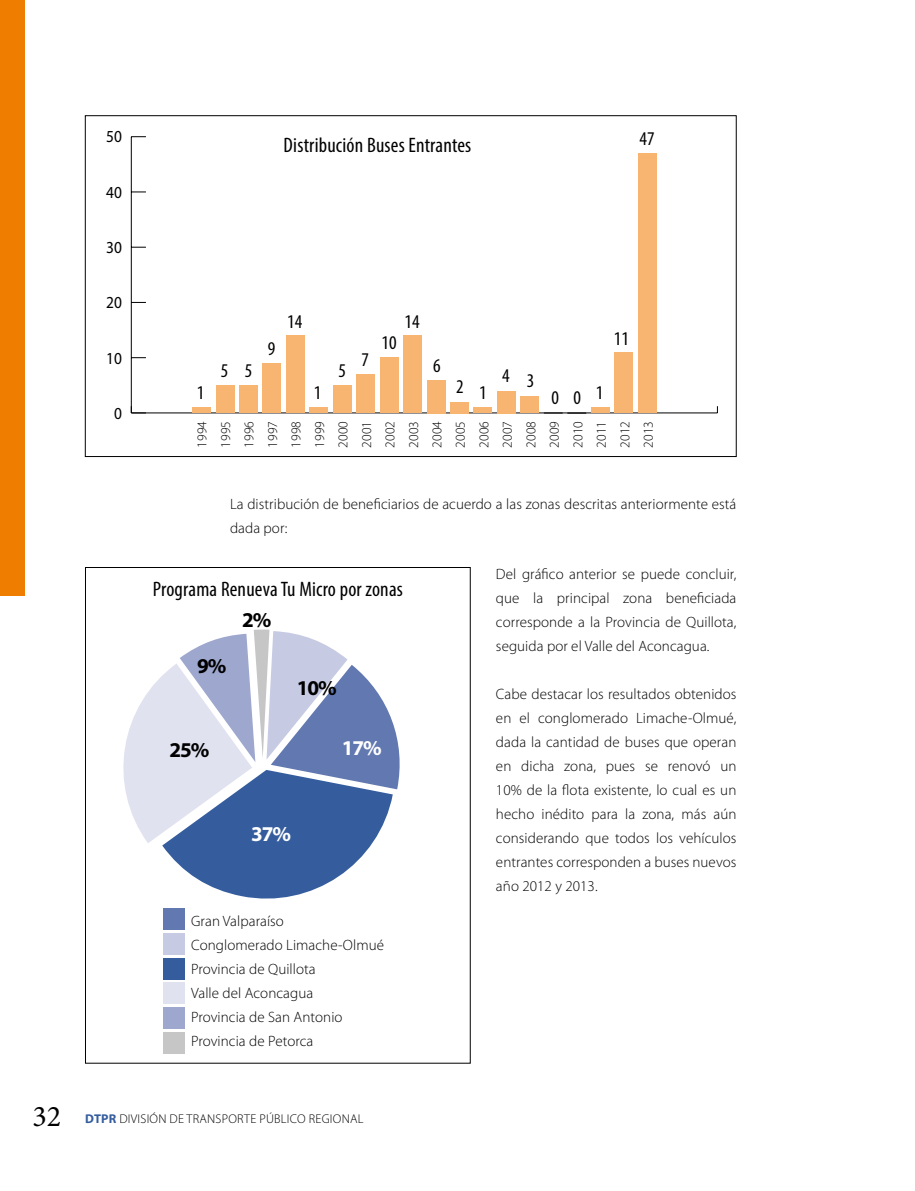
<style>
.page{position:relative;width:915px;height:1191px;background:#fff}
.page>*{position:absolute;margin:0;border:0;box-sizing:border-box;transform-origin:0 0}
.t1{font:30px "Minion Pro";color:#000}
.t2{font:700 21.15px "Myriad Pro";color:#000}
.t3{font:700 21.15px "Myriad Pro";color:#fff}
.t4{font:condensed 21px "Myriad Pro";letter-spacing:.01em;color:#000}
.t5{font:condensed 19.5px "Myriad Pro";letter-spacing:.005em;color:#000}
.t6{font:16.8px "Myriad Pro";color:#000;scale:.91 1}
.t7{font:300 15px/24px "Myriad Pro";letter-spacing:.005em;color:#000}
.t8{font:300 13.5px/23.5px "Myriad Pro";letter-spacing:.005em;color:#000;text-align:justify}
.t9{font:300 12.75px "Myriad Pro";letter-spacing:.02em;color:#000}
.s1{font-weight:700;color:#355d9e}
</style>
<div class="page">
<div style="left:0;top:0;width:25px;height:595px;background:#ef7d00"></div>
<svg style="left:123px;top:629px;width:277px;height:280px"></svg>
<div style="left:163px;top:908px;width:21px;height:22px;background:#6178b0"></div>
<div style="left:163px;top:933px;width:21px;height:21px;background:#c6cae3"></div>
<div style="left:163px;top:958px;width:21px;height:21px;background:#355d9e"></div>
<div style="left:163px;top:982px;width:21px;height:22px;background:#e0e2f0"></div>
<div style="left:163px;top:1007px;width:21px;height:21px;background:#9ea8cf"></div>
<div style="left:163px;top:1032px;width:21px;height:21px;background:#c6c6c6"></div>
<hr style="left:131px;top:413px;width:586px;height:1px;background:#000">
<hr style="left:131px;top:137px;width:1px;height:276px;background:#000">
<svg style="left:131px;top:406px;width:15px;height:8px"></svg>
<svg style="left:132px;top:357px;width:14px;height:1px"></svg>
<svg style="left:132px;top:302px;width:14px;height:1px"></svg>
<svg style="left:132px;top:247px;width:14px;height:1px"></svg>
<svg style="left:132px;top:192px;width:14px;height:1px"></svg>
<svg style="left:131px;top:136px;width:15px;height:1px"></svg>
<div style="left:637px;top:153px;width:19px;height:260px;background:#f8b471"></div>
<div style="left:614px;top:352px;width:18px;height:61px;background:#f8b471"></div>
<div style="left:590px;top:407px;width:19px;height:6px;background:#f8b471"></div>
<svg style="left:543px;top:412px;width:43px;height:1px"></svg>
<div style="left:520px;top:396px;width:19px;height:17px;background:#f8b471"></div>
<div style="left:497px;top:391px;width:18px;height:22px;background:#f8b471"></div>
<div style="left:473px;top:407px;width:19px;height:6px;background:#f8b471"></div>
<div style="left:450px;top:402px;width:18px;height:11px;background:#f8b471"></div>
<div style="left:426px;top:380px;width:19px;height:33px;background:#f8b471"></div>
<div style="left:403px;top:336px;width:19px;height:77px;background:#f8b471"></div>
<div style="left:379px;top:358px;width:19px;height:55px;background:#f8b471"></div>
<div style="left:356px;top:374px;width:19px;height:39px;background:#f8b471"></div>
<div style="left:333px;top:385px;width:18px;height:28px;background:#f8b471"></div>
<div style="left:309px;top:407px;width:19px;height:6px;background:#f8b471"></div>
<div style="left:286px;top:336px;width:19px;height:77px;background:#f8b471"></div>
<div style="left:262px;top:363px;width:19px;height:50px;background:#f8b471"></div>
<div style="left:239px;top:385px;width:19px;height:28px;background:#f8b471"></div>
<div style="left:216px;top:385px;width:18px;height:28px;background:#f8b471"></div>
<div style="left:192px;top:407px;width:19px;height:6px;background:#f8b471"></div>
<p class="t6" style="left:106px;top:126px;width:19px">50</p>
<p class="t6" style="left:106px;top:182px;width:19px">40</p>
<p class="t6" style="left:106px;top:237px;width:19px">30</p>
<p class="t6" style="left:106px;top:292px;width:19px">20</p>
<p class="t6" style="left:106px;top:348px;width:19px">10</p>
<p class="t6" style="left:114px;top:403px;width:10px">0</p>
<h3 class="t4" style="left:283px;top:132px;width:189px">Distribución Buses Entrantes</h3>
<h3 class="t5" style="left:639px;top:127px;width:17px">47</h3>
<h3 class="t5" style="left:287px;top:309px;width:17px">14</h3>
<h3 class="t5" style="left:404px;top:309px;width:17px">14</h3>
<h3 class="t5" style="left:381px;top:331px;width:17px">10</h3>
<h3 class="t5" style="left:268px;top:337px;width:9px">9</h3>
<h3 class="t5" style="left:361px;top:348px;width:9px">7</h3>
<h3 class="t5" style="left:221px;top:359px;width:9px">5</h3>
<h3 class="t5" style="left:338px;top:359px;width:9px">5</h3>
<h3 class="t5" style="left:433px;top:353px;width:9px">6</h3>
<h3 class="t5" style="left:245px;top:359px;width:9px">5</h3>
<h3 class="t5" style="left:502px;top:366px;width:34px">4 3</h3>
<h3 class="t5" style="left:456px;top:374px;width:9px">2</h3>
<h3 class="t5" style="left:197px;top:380px;width:9px">1</h3>
<h3 class="t5" style="left:314px;top:380px;width:9px">1</h3>
<h3 class="t5" style="left:479px;top:380px;width:9px">1</h3>
<h3 class="t5" style="left:595px;top:380px;width:9px">1</h3>
<h3 class="t5" style="left:551px;top:386px;width:31px">0 0</h3>
<h3 class="t5" style="left:613px;top:326px;width:17px">11</h3>
<p class="t8" style="left:190px;top:447px;width:28px;rotate:-90deg">1994<br>1995<br>1996<br>1997<br>1998<br>1999<br>2000<br>2001<br>2002<br>2003<br>2004<br>2005<br>2006<br>2007<br>2008<br>2009<br>2010<br>2011<br>2012<br>2013</p>
<p class="t7" style="left:230px;top:492px;width:507px">La distribución de beneficiarios de acuerdo a las zonas descritas anteriormente está dada por:</p>
<p class="t7" style="left:496px;top:561px;width:242px;text-align:justify">Del gráfico anterior se puede concluir, que la principal zona beneficiada corresponde a la Provincia de Quillota, seguida por el Valle del Aconcagua.</p>
<p class="t7" style="left:496px;top:681px;width:242px;text-align:justify">Cabe destacar los resultados obtenidos en el conglomerado Limache-Olmué, dada la cantidad de buses que operan en dicha zona, pues se renovó un 10% de la flota existente, lo cual es un hecho inédito para la zona, más aún considerando que todos los vehículos entrantes corresponden a buses nuevos año 2012 y 2013.</p>
<p class="t7" style="left:191px;top:908px;width:194px">Gran Valparaíso<br>Conglomerado Limache-Olmué<br>Provincia de Quillota<br>Valle del Aconcagua<br>Provincia de San Antonio<br>Provincia de Petorca</p>
<h3 class="t4" style="left:153px;top:576px;width:251px">Programa Renueva Tu Micro por zonas</h3>
<h2 class="t2" style="left:242px;top:606px;width:31px">2%</h2>
<h2 class="t2" style="left:197px;top:652px;width:31px">9%</h2>
<h2 class="t2" style="left:297px;top:674px;width:41px">10%</h2>
<h2 class="t3" style="left:341px;top:733px;width:41px">17%</h2>
<h2 class="t2" style="left:169px;top:736px;width:41px">25%</h2>
<h2 class="t3" style="left:251px;top:820px;width:41px">37%</h2>
<h1 class="t1" style="left:32px;top:1096px;width:30px">32</h1>
<p class="t9" style="left:85px;top:1111px;width:280px"><span class="s1">DTPR</span> DIVISIÓN DE TRANSPORTE PÚBLICO REGIONAL</p>
</div>
